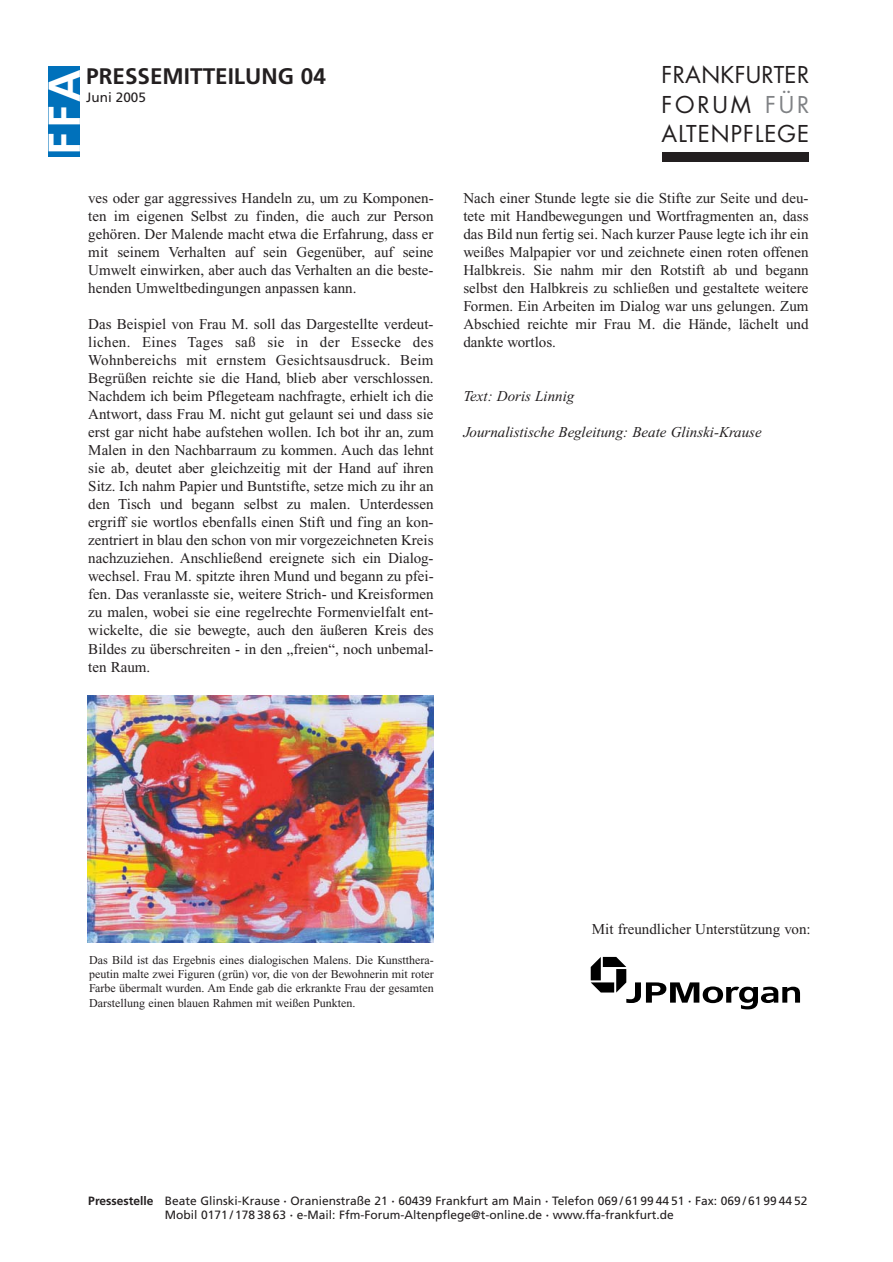
<style>
.page{position:relative;width:893px;height:1262px;background:#fff}
.page>*{position:absolute;margin:0;border:0;box-sizing:border-box;transform-origin:0 0}
.t1{font:700 45px "Frutiger";color:#fff}
.t2{font:22.65px/29.7px "Futura";letter-spacing:.045em;color:#231f20;text-align:justify}
.t3{font:700 22.5px "Frutiger";color:#231f20}
.t4{font:15px/18px "Times New Roman";color:#231f20;text-align:justify}
.t5{font:italic 15px "Times New Roman";color:#231f20}
.t6{font:13.5px "Frutiger";color:#231f20}
.t7{font:12px/14.4px "Times New Roman";color:#231f20;text-align:justify}
.t8{font:12px/14.4px "Frutiger";color:#231f20}
.s1{color:#808285}
.s2{font-weight:700}
</style>
<div class="page">
<div style="left:661px;top:152px;width:147px;height:10px;background:#231f20"></div>
<div style="left:48px;top:66px;width:32px;height:90px;background:#0071bb"></div>
<img style="left:87px;top:695px;width:347px;height:247px">
<svg style="left:590px;top:957px;width:210px;height:52px"></svg>
<h3 class="t3" style="left:86px;top:67px;width:241px">PRESSEMITTEILUNG 04</h3>
<p class="t6" style="left:86px;top:92px;width:61px">Juni 2005</p>
<h1 class="t1" style="left:46px;top:155px;width:88px;rotate:-90deg">FFA</h1>
<p class="t4" style="left:88px;top:191px;width:347px">ves oder gar aggressives Handeln zu, um zu Komponen&shy;ten im eigenen Selbst zu finden, die auch zur Person gehören. Der Malende macht etwa die Erfahrung, dass er mit seinem Verhalten auf sein Gegenüber, auf seine Umwelt einwirken, aber auch das Verhalten an die beste&shy;henden Umweltbedingungen anpassen kann.</p>
<p class="t4" style="left:88px;top:317px;width:347px">Das Beispiel von Frau M. soll das Dargestellte verdeut&shy;lichen. Eines Tages saß sie in der Essecke des Wohnbereichs mit ernstem Gesichtsausdruck. Beim Begrüßen reichte sie die Hand, blieb aber verschlossen.<br>Nachdem ich beim Pflegeteam nachfragte, erhielt ich die Antwort, dass Frau M. nicht gut gelaunt sei und dass sie erst gar nicht habe aufstehen wollen. Ich bot ihr an, zum Malen in den Nachbarraum zu kommen. Auch das lehnt sie ab, deutet aber gleichzeitig mit der Hand auf ihren Sitz. Ich nahm Papier und Buntstifte, setze mich zu ihr an den Tisch und begann selbst zu malen. Unterdessen ergriff sie wortlos ebenfalls einen Stift und fing an kon&shy;zentriert in blau den schon von mir vorgezeichneten Kreis nachzuziehen. Anschließend ereignete sich ein Dialog&shy;wechsel. Frau M. spitzte ihren Mund und begann zu pfei&shy;fen. Das veranlasste sie, weitere Strich- und Kreisformen zu malen, wobei sie eine regelrechte Formenvielfalt ent&shy;wickelte, die sie bewegte, auch den äußeren Kreis des Bildes zu überschreiten - in den „freien“, noch unbemal&shy;ten Raum.</p>
<h2 class="t2" style="left:661px;top:62px;width:149px">FRANKFURTER FORUM <span class="s1">FÜR </span>ALTENPFLEGE</h2>
<p class="t4" style="left:463px;top:191px;width:347px">Nach einer Stunde legte sie die Stifte zur Seite und deu&shy;tete mit Handbewegungen und Wortfragmenten an, dass das Bild nun fertig sei. Nach kurzer Pause legte ich ihr ein weißes Malpapier vor und zeichnete einen roten offenen Halbkreis. Sie nahm mir den Rotstift ab und begann selbst den Halbkreis zu schließen und gestaltete weitere Formen. Ein Arbeiten im Dialog war uns gelungen. Zum Abschied reichte mir Frau M. die Hände, lächelt und dankte wortlos.</p>
<p class="t5" style="left:463px;top:391px;width:113px">Text: Doris Linnig</p>
<p class="t5" style="left:463px;top:427px;width:300px">Journalistische Begleitung: Beate Glinski-Krause</p>
<p class="t7" style="left:89px;top:953px;width:346px">Das Bild ist das Ergebnis eines dialogischen Malens. Die Kunstthera&shy;peutin malte zwei Figuren (grün) vor, die von der Bewohnerin mit roter Farbe übermalt wurden. Am Ende gab die erkrankte Frau der gesamten Darstellung einen blauen Rahmen mit weißen Punkten.</p>
<p class="t4" style="left:592px;top:921px;width:220px">Mit freundlicher Unterstützung von:</p>
<p class="t8" style="left:165px;top:1194px;width:644px;text-indent:-77px"><span class="s2">Pressestelle</span> Beate Glinski-Krause <span class="s2">·</span> Oranienstraße 21 <span class="s2">·</span> 60439 Frankfurt am Main <span class="s2">·</span> Telefon 069 / 61 99 44 51 <span class="s2">·</span> Fax: 069 / 61 99 44 52<br>Mobil 0171 / 178 38 63 <span class="s2">·</span> e-Mail: Ffm-Forum-Altenpflege@t-online.de <span class="s2">·</span> www.ffa-frankfurt.de</p>
</div>
